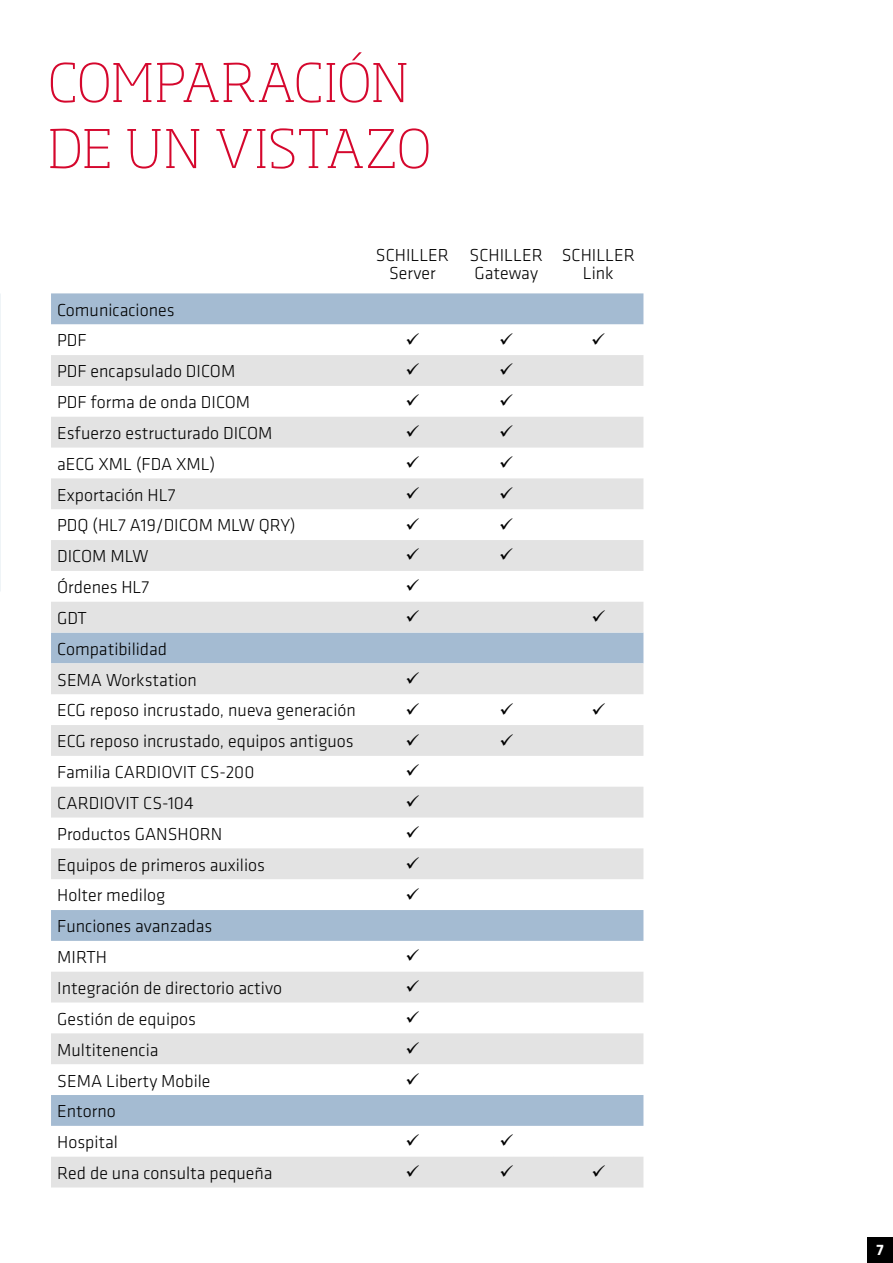
<style>
.page{position:relative;width:893px;height:1263px;background:#fff}
.page>*{position:absolute;margin:0;border:0;box-sizing:border-box;transform-origin:0 0}
.t1{font:200 52.5px/66px "Soho Pro";color:#d5072d}
.t2{font:300 18px/30.9px "Klavika";color:#000}
.t3{font:700 15.75px "Klavika";color:#fff}
</style>
<div class="page">
<div style="left:867px;top:1237px;width:26px;height:26px;background:#000"></div>
<img style="left:0;top:293px;width:1px;height:298px">
<hr style="left:0;top:550px;width:1px;height:41px;background:#fff">
<div style="left:51px;top:293px;width:592px;height:32px;background:#a4bbd2"></div>
<svg style="left:51px;top:355px;width:592px;height:832px"></svg>
<svg style="left:407px;top:363px;width:12px;height:12px"></svg>
<svg style="left:500px;top:363px;width:13px;height:12px"></svg>
<svg style="left:407px;top:394px;width:12px;height:12px"></svg>
<svg style="left:500px;top:394px;width:13px;height:12px"></svg>
<svg style="left:407px;top:425px;width:12px;height:12px"></svg>
<svg style="left:501px;top:425px;width:12px;height:12px"></svg>
<svg style="left:407px;top:456px;width:12px;height:12px"></svg>
<svg style="left:501px;top:456px;width:12px;height:12px"></svg>
<svg style="left:407px;top:487px;width:12px;height:12px"></svg>
<svg style="left:501px;top:487px;width:12px;height:12px"></svg>
<svg style="left:407px;top:518px;width:12px;height:11px"></svg>
<svg style="left:501px;top:518px;width:12px;height:11px"></svg>
<svg style="left:407px;top:548px;width:12px;height:12px"></svg>
<svg style="left:501px;top:548px;width:12px;height:12px"></svg>
<svg style="left:407px;top:579px;width:12px;height:12px"></svg>
<svg style="left:407px;top:610px;width:12px;height:12px"></svg>
<svg style="left:593px;top:610px;width:12px;height:12px"></svg>
<svg style="left:407px;top:672px;width:12px;height:12px"></svg>
<svg style="left:407px;top:703px;width:12px;height:11px"></svg>
<svg style="left:501px;top:703px;width:12px;height:11px"></svg>
<svg style="left:593px;top:703px;width:12px;height:11px"></svg>
<svg style="left:407px;top:733px;width:12px;height:12px"></svg>
<svg style="left:501px;top:733px;width:12px;height:12px"></svg>
<svg style="left:407px;top:764px;width:12px;height:12px"></svg>
<svg style="left:407px;top:795px;width:12px;height:12px"></svg>
<svg style="left:407px;top:826px;width:12px;height:12px"></svg>
<svg style="left:407px;top:857px;width:12px;height:12px"></svg>
<svg style="left:407px;top:888px;width:12px;height:11px"></svg>
<svg style="left:407px;top:949px;width:12px;height:12px"></svg>
<svg style="left:407px;top:980px;width:12px;height:12px"></svg>
<svg style="left:407px;top:1011px;width:12px;height:12px"></svg>
<svg style="left:407px;top:1042px;width:12px;height:12px"></svg>
<svg style="left:407px;top:1073px;width:12px;height:11px"></svg>
<svg style="left:407px;top:1134px;width:12px;height:12px"></svg>
<svg style="left:501px;top:1134px;width:12px;height:12px"></svg>
<svg style="left:407px;top:1165px;width:12px;height:12px"></svg>
<svg style="left:501px;top:1165px;width:12px;height:12px"></svg>
<svg style="left:593px;top:1165px;width:12px;height:12px"></svg>
<h1 class="t1" style="left:48px;top:45px;width:385px">COMPARACIÓN<br>DE UN VISTAZO</h1>
<p class="t2" style="left:57px;top:294px;width:119px">Comunicaciones<br>PDF</p>
<p class="t2" style="left:57px;top:356px;width:180px">PDF encapsulado DICOM</p>
<p class="t2" style="left:57px;top:386px;width:195px">PDF forma de onda DICOM</p>
<p class="t2" style="left:57px;top:417px;width:217px">Esfuerzo estructurado DICOM</p>
<p class="t2" style="left:57px;top:448px;width:160px">aECG XML (FDA XML)</p>
<p class="t2" style="left:57px;top:479px;width:120px">Exportación HL7</p>
<p class="t2" style="left:57px;top:510px;width:240px">PDQ (HL7 A19/DICOM MLW QRY)</p>
<p class="t2" style="left:57px;top:541px;width:93px">DICOM MLW</p>
<p class="t2" style="left:57px;top:571px;width:94px">Órdenes HL7</p>
<p class="t2" style="left:57px;top:602px;width:31px">GDT</p>
<p class="t2" style="left:57px;top:633px;width:141px">Compatibilidad<br>SEMA Workstation</p>
<p class="t2" style="left:57px;top:695px;width:300px">ECG reposo incrustado, nueva generación</p>
<p class="t2" style="left:57px;top:726px;width:298px">ECG reposo incrustado, equipos antiguos</p>
<p class="t2" style="left:57px;top:756px;width:199px">Familia CARDIOVIT CS-200</p>
<p class="t2" style="left:57px;top:787px;width:138px">CARDIOVIT CS-104</p>
<p class="t2" style="left:57px;top:818px;width:167px">Productos GANSHORN</p>
<p class="t2" style="left:57px;top:849px;width:209px">Equipos de primeros auxilios</p>
<p class="t2" style="left:57px;top:880px;width:110px">Holter medilog</p>
<p class="t2" style="left:57px;top:911px;width:157px">Funciones avanzadas<br>MIRTH</p>
<p class="t2" style="left:57px;top:972px;width:226px">Integración de directorio activo</p>
<p class="t2" style="left:57px;top:1003px;width:140px">Gestión de equipos</p>
<p class="t2" style="left:57px;top:1034px;width:103px">Multitenencia</p>
<p class="t2" style="left:57px;top:1065px;width:155px">SEMA Liberty Mobile</p>
<p class="t2" style="left:57px;top:1096px;width:62px">Entorno<br>Hospital</p>
<p class="t2" style="left:57px;top:1157px;width:217px">Red de una consulta pequeña</p>
<p class="t2" style="left:376px;top:246px;width:75px;line-height:18px;text-align:center">SCHILLER<br>Server</p>
<p class="t2" style="left:470px;top:246px;width:75px;line-height:18px">SCHILLER<br>Gateway</p>
<p class="t2" style="left:562px;top:246px;width:75px;line-height:18px;text-align:center">SCHILLER<br>Link</p>
<p class="t3" style="left:877px;top:1239px;width:9px">7</p>
</div>
